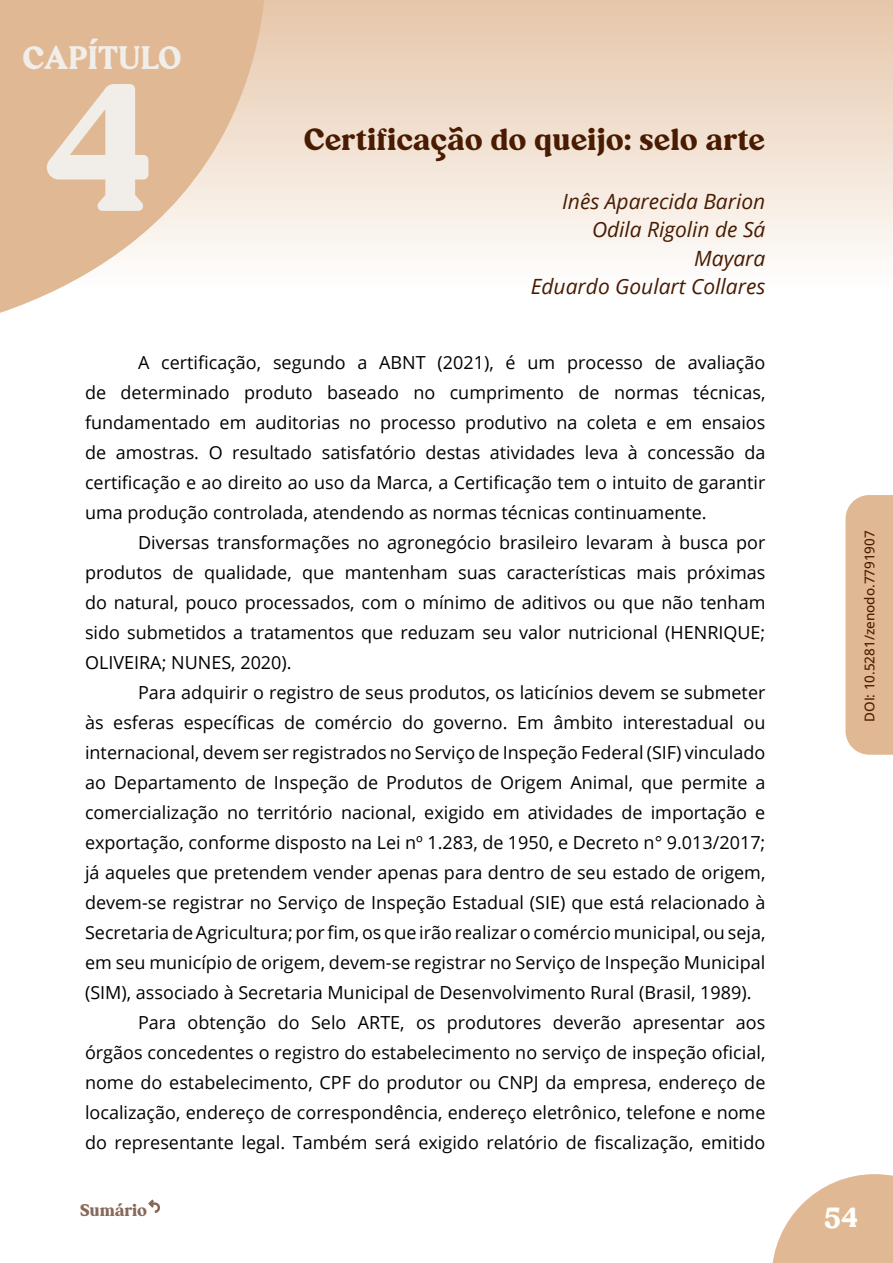
<style>
.page{position:relative;width:893px;height:1263px;background:#fff}
.page>*{position:absolute;margin:0;border:0;box-sizing:border-box;transform-origin:0 0}
.t1{font:175.5px "Ranille";color:#f1ede8}
.t2{font:31.5px "Ranille";letter-spacing:-.01em;color:#f1ede8}
.t3{font:30px "Ranille";letter-spacing:-.01em;color:#491b00}
.t4{font:26.85px "Ranille";color:#fffffc}
.t5{font:italic 21px/28.5px "Open Sans";color:#491b00;text-align:right}
.t6{font:18px/30px "Open Sans";color:#000;text-align:justify}
.t7{font:16.5px "Ranille";letter-spacing:-.01em;color:#491b00}
.t8{font:500 13.5px "Open Sans";color:#491b00}
</style>
<div class="page">
<div style="left:0;top:0;width:893px;height:288px;background:linear-gradient(to bottom,#e6c6a9,#fefefd)"></div>
<svg style="left:772px;top:1174px;width:121px;height:89px"></svg>
<svg style="left:148px;top:1199px;width:12px;height:14px"></svg>
<svg style="left:0;top:0;width:313px;height:313px;fill:#e0b894"></svg>
<svg style="left:845px;top:495px;width:48px;height:260px;background:#e1bb99"></svg>
<h2 class="t2" style="left:22px;top:36px;width:161px">CAPÍTULO</h2>
<h1 class="t1" style="left:41px;top:31px;width:114px">4</h1>
<h3 class="t3" style="left:304px;top:119px;width:463px">Certificação do queijo: selo arte</h3>
<p class="t5" style="left:531px;top:186px;width:236px">Inês Aparecida Barion<br>Odila Rigolin de Sá<br>Mayara<br>Eduardo Goulart Collares</p>
<p class="t6" style="left:85px;top:347px;width:682px;text-indent:53px">A certificação, segundo a ABNT (2021), é um processo de avaliação de determinado produto baseado no cumprimento de normas técnicas, fundamentado em auditorias no processo produtivo na coleta e em ensaios de amostras. O resultado satisfatório destas atividades leva à concessão da certificação e ao direito ao uso da Marca, a Certificação tem o intuito de garantir uma produção controlada, atendendo as normas técnicas continuamente.</p>
<p class="t6" style="left:85px;top:527px;width:682px;text-indent:53px">Diversas transformações no agronegócio brasileiro levaram à busca por produtos de qualidade, que mantenham suas características mais próximas do natural, pouco processados, com o mínimo de aditivos ou que não tenham sido submetidos a tratamentos que reduzam seu valor nutricional (HENRIQUE; OLIVEIRA; NUNES, 2020).</p>
<p class="t6" style="left:138px;top:677px;width:629px">Para adquirir o registro de seus produtos, os laticínios devem se submeter</p>
<p class="t6" style="left:85px;top:707px;width:682px">às esferas específicas de comércio do governo. Em âmbito interestadual ou</p>
<p class="t6" style="left:85px;top:737px;width:682px">internacional, devem ser registrados no Serviço de Inspeção Federal (SIF) vinculado</p>
<p class="t6" style="left:85px;top:767px;width:682px">ao Departamento de Inspeção de Produtos de Origem Animal, que permite a</p>
<p class="t6" style="left:85px;top:797px;width:682px">comercialização no território nacional, exigido em atividades de importação e</p>
<p class="t6" style="left:85px;top:827px;width:682px">exportação, conforme disposto na Lei nº 1.283, de 1950, e Decreto n° 9.013/2017;</p>
<p class="t6" style="left:85px;top:857px;width:682px">já aqueles que pretendem vender apenas para dentro de seu estado de origem,</p>
<p class="t6" style="left:85px;top:887px;width:682px">devem-se registrar no Serviço de Inspeção Estadual (SIE) que está relacionado à</p>
<p class="t6" style="left:85px;top:917px;width:682px">Secretaria de Agricultura; por fim, os que irão realizar o comércio municipal, ou seja,</p>
<p class="t6" style="left:85px;top:947px;width:682px">em seu município de origem, devem-se registrar no Serviço de Inspeção Municipal</p>
<p class="t6" style="left:85px;top:977px;width:668px">(SIM), associado à Secretaria Municipal de Desenvolvimento Rural (Brasil, 1989).</p>
<p class="t6" style="left:138px;top:1007px;width:629px">Para obtenção do Selo ARTE, os produtores deverão apresentar aos</p>
<p class="t6" style="left:85px;top:1037px;width:682px">órgãos concedentes o registro do estabelecimento no serviço de inspeção oficial,</p>
<p class="t6" style="left:85px;top:1067px;width:682px">nome do estabelecimento, CPF do produtor ou CNPJ da empresa, endereço de</p>
<p class="t6" style="left:85px;top:1097px;width:682px">localização, endereço de correspondência, endereço eletrônico, telefone e nome</p>
<p class="t6" style="left:85px;top:1127px;width:682px">do representante legal. Também será exigido relatório de fiscalização, emitido</p>
<p class="t7" style="left:80px;top:1199px;width:69px">Sumário</p>
<p class="t8" style="left:860px;top:722px;width:193px;rotate:-90deg">DOI: 10.5281/zenodo.7791907</p>
<h3 class="t4" style="left:824px;top:1200px;width:35px">54</h3>
</div>
